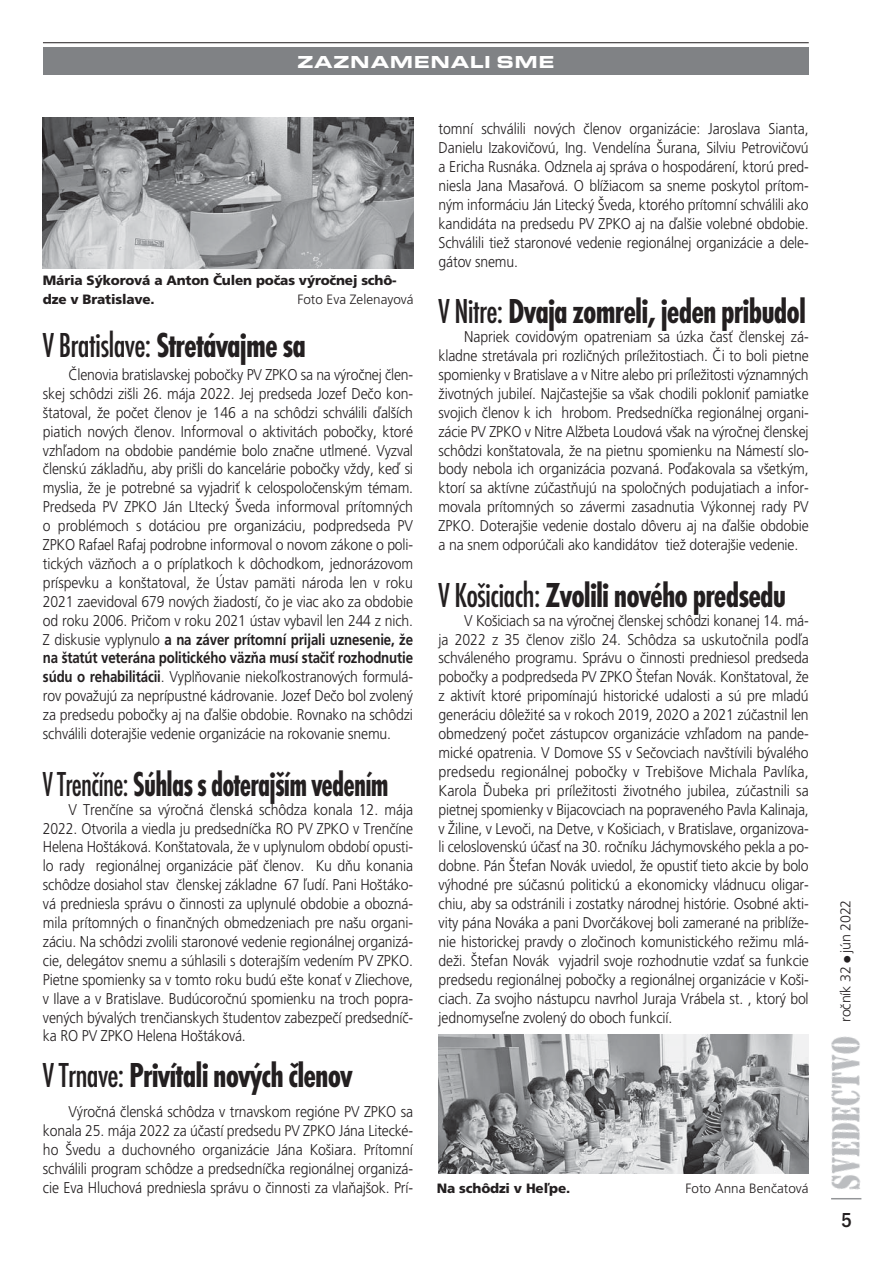
<style>
.page{position:relative;width:893px;height:1263px;background:#fff}
.page>*{position:absolute;margin:0;border:0;box-sizing:border-box;transform-origin:0 0}
.t1{font:700 condensed 36px "Futura TCE";letter-spacing:-.025em;color:#231f20;scale:.95 1}
.t2{font:700 condensed 36px "Futura TCE";letter-spacing:-.025em;color:#231f20;scale:.85 1}
.t3{font:500 condensed 21px "Franklin Got Itc TCE";color:#231f20}
.t4{font:18px "Eurostile TCE Blac Exte";letter-spacing:.03em;color:#fff}
.t5{font:300 15.6px/18.9px "Frutiger CE";letter-spacing:-.01em;color:#231f20;text-align:justify;scale:.9 1}
.t6{font:300 14.25px "Frutiger CE";letter-spacing:-.01em;color:#231f20}
.t7{font:900 13.5px/18.9px "Frutiger CE";letter-spacing:-.01em;color:#231f20}
.t8{font:300 13.5px "Frutiger CE";color:#231f20}
.s1{font-weight:500}
.s2{font-weight:700}
</style>
<div class="page">
<div style="left:43px;top:47px;width:765px;height:28px;background:#808285"></div>
<hr style="left:43px;top:42px;width:765px;height:1px;background:#231f20">
<img style="left:831px;top:1036px;width:30px;height:154px">
<hr style="left:831px;top:1198px;width:30px;height:1px;background:#939598">
<img style="left:43px;top:118px;width:370px;height:151px">
<img style="left:438px;top:1035px;width:370px;height:139px">
<p class="t4" style="left:297px;top:51px;width:259px">ZAZNAMENALI SME</p>
<p class="t7" style="left:43px;top:272px;width:355px">Mária S˘korová a Anton âulen poãas v˘roãnej schô&shy;dze v Bratislave.</p>
<p class="t8" style="left:297px;top:294px;width:118px">Foto Eva Zelenayová</p>
<h1 class="t1" style="left:43px;top:323px;width:278px"><span class="s1">V Bratislave:</span> Stretávajme sa</h1>
<p class="t5" style="left:43px;top:366px;width:413px;text-indent:26px">âlenovia bratislavskej poboãky PV ZPKO sa na v˘roãnej ãlen&shy;skej schôdzi zi‰li 26. mája 2022. Jej predseda Jozef Deão kon-‰tatoval, Ïe poãet ãlenov je 146 a na schôdzi schválili ìal‰ích piatich nov˘ch ãlenov. Informoval o aktivitách poboãky, ktoré vzhºadom na obdobie pandémie bolo znaãne utlmené. Vyzval ãlenskú základÀu, aby pri‰li do kancelárie poboãky vÏdy, keì si myslia, Ïe je potrebné sa vyjadriÈ k celospoloãensk˘m témam.<br>Predseda PV ZPKO Ján LIteck˘ ·veda informoval prítomn˘ch o problémoch s dotáciou pre organizáciu, podpredseda PV ZPKO Rafael Rafaj podrobne informoval o novom zákone o poli&shy;tick˘ch väzÀoch a o príplatkoch k dôchodkom, jednorázovom príspevku a kon‰tatoval, Ïe Ústav pamäti národa len v roku 2021 zaevidoval 679 nov˘ch Ïiadostí, ão je viac ako za obdobie od roku 2006. Priãom v roku 2021 ústav vybavil len 244 z nich.<br>Z diskusie vyplynulo <span class="s2">a na záver prítomní prijali uznesenie, Ïe na ‰tatút veterána politického väzÀa musí staãiÈ rozhodnutie súdu o rehabilitácii</span>. VyplÀovanie niekoºkostranov˘ch formulá&shy;rov povaÏujú za neprípustné kádrovanie. Jozef Deão bol zvolen˘ za predsedu poboãky aj na ìal‰ie obdobie. Rovnako na schôdzi schválili doteraj‰ie vedenie organizácie na rokovanie snemu.</p>
<h1 class="t2" style="left:43px;top:762px;width:408px"><span class="s1">V Trenčíne:</span> Súhlas s doterajším vedením</h1>
<p class="t5" style="left:43px;top:801px;width:413px;text-indent:26px">V Trenãíne sa v˘roãná ãlenská schôdza konala 12. mája 2022. Otvorila a viedla ju predsedníãka RO PV ZPKO v Trenãíne Helena Ho‰táková. Kon‰tatovala, Ïe v uplynulom období opusti&shy;lo rady regionálnej organizácie päÈ ãlenov. Ku dÀu konania schôdze dosiahol stav ãlenskej základne 67 ºudí. Pani Ho‰táko&shy;vá predniesla správu o ãinnosti za uplynulé obdobie a obozná&shy;mila prítomn˘ch o finanãn˘ch obmedzeniach pre na‰u organi&shy;záciu. Na schôdzi zvolili staronové vedenie regionálnej organizá&shy;cie, delegátov snemu a súhlasili s doteraj‰ím vedením PV ZPKO.<br>Pietne spomienky sa v tomto roku budú e‰te konaÈ v Zliechove, v Ilave a v Bratislave. Budúcoroãnú spomienku na troch popra&shy;ven˘ch b˘val˘ch trenãianskych ‰tudentov zabezpeãí predsedníã&shy;ka RO PV ZPKO Helena Ho‰táková.</p>
<h1 class="t1" style="left:43px;top:1054px;width:327px"><span class="s1">V Trnave:</span> Privítali nových členov</h1>
<p class="t5" style="left:43px;top:1103px;width:413px;text-indent:26px">V˘roãná ãlenská schôdza v trnavskom regióne PV ZPKO sa konala 25. mája 2022 za úãastí predsedu PV ZPKO Jána Litecké&shy;ho ·vedu a duchovného organizácie Jána Ko‰iara. Prítomní schválili program schôdze a predsedníãka regionálnej organizá&shy;cie Eva Hluchová predniesla správu o ãinnosti za vlaÀaj‰ok. Prí-</p>
<p class="t5" style="left:438px;top:121px;width:413px">tomní schválili nov˘ch ãlenov organizácie: Jaroslava Sianta, Danielu Izakoviãovú, Ing. Vendelína ·urana, Silviu Petroviãovú a Ericha Rusnáka. Odznela aj správa o hospodárení, ktorú pred&shy;niesla Jana Masafiová. O blíÏiacom sa sneme poskytol prítom&shy;n˘m informáciu Ján Liteck˘ ·veda, ktorého prítomní schválili ako kandidáta na predsedu PV ZPKO aj na ìal‰ie volebné obdobie.<br>Schválili tieÏ staronové vedenie regionálnej organizácie a dele&shy;gátov snemu.</p>
<h1 class="t1" style="left:438px;top:290px;width:388px"><span class="s1">V Nitre:</span> Dvaja zomreli, jeden pribudol</h1>
<p class="t5" style="left:438px;top:329px;width:413px;text-indent:26px">Napriek covidov˘m opatreniam sa úzka ãasÈ ãlenskej zá&shy;kladne stretávala pri rozliãn˘ch príleÏitostiach. âi to boli pietne spomienky v Bratislave a v Nitre alebo pri príleÏitosti v˘znamn˘ch Ïivotn˘ch jubileí. Najãastej‰ie sa v‰ak chodili pokloniÈ pamiatke svojich ãlenov k ich hrobom. Predsedníãka regionálnej organi&shy;zácie PV ZPKO v Nitre AlÏbeta Loudová v‰ak na v˘roãnej ãlenskej schôdzi kon‰tatovala, Ïe na pietnu spomienku na Námestí slo&shy;body nebola ich organizácia pozvaná. Poìakovala sa v‰etk˘m, ktorí sa aktívne zúãastÀujú na spoloãn˘ch podujatiach a infor&shy;movala prítomn˘ch so závermi zasadnutia V˘konnej rady PV ZPKO. Doteraj‰ie vedenie dostalo dôveru aj na ìal‰ie obdobie a na snem odporúãali ako kandidátov tieÏ doteraj‰ie vedenie.</p>
<h1 class="t1" style="left:438px;top:573px;width:367px"><span class="s1">V Košiciach:</span> Zvolili nového predsedu</h1>
<p class="t5" style="left:438px;top:612px;width:413px;text-indent:26px">V Ko‰iciach sa na v˘roãnej ãlenskej schôdzi konanej 14. má&shy;ja 2022 z 35 ãlenov zi‰lo 24. Schôdza sa uskutoãnila podºa schváleného programu. Správu o ãinnosti predniesol predseda poboãky a podpredseda PV ZPKO ·tefan Novák. Kon‰tatoval, Ïe z aktivít ktoré pripomínajú historické udalosti a sú pre mladú generáciu dôleÏité sa v rokoch 2019, 202O a 2021 zúãastnil len obmedzen˘ poãet zástupcov organizácie vzhºadom na pande&shy;mické opatrenia. V Domove SS v Seãovciach nav‰tívili b˘valého predsedu regionálnej poboãky v Trebi‰ove Michala Pavlíka, Karola ëubeka pri príleÏitosti Ïivotného jubilea, zúãastnili sa pietnej spomienky v Bijacovciach na popraveného Pavla Kalinaja, v Îiline, v Levoãi, na Detve, v Ko‰iciach, v Bratislave, organizova&shy;li celoslovenskú úãasÈ na 30. roãníku Jáchymovského pekla a po&shy;dobne. Pán ·tefan Novák uviedol, Ïe opustiÈ tieto akcie by bolo v˘hodné pre súãasnú politickú a ekonomicky vládnucu oligar&shy;chiu, aby sa odstránili i zostatky národnej histórie. Osobné akti&shy;vity pána Nováka a pani Dvorãákovej boli zamerané na priblíÏe&shy;nie historickej pravdy o zloãinoch komunistického reÏimu mlá&shy;deÏi. ·tefan Novák vyjadril svoje rozhodnutie vzdaÈ sa funkcie predsedu regionálnej poboãky a regionálnej organizácie v Ko‰i&shy;ciach. Za svojho nástupcu navrhol Juraja Vrábela st. , ktor˘ bol jednomyseºne zvolen˘ do oboch funkcií.</p>
<p class="t7" style="left:437px;top:1180px;width:135px">Na schôdzi v Heºpe.</p>
<p class="t8" style="left:685px;top:1182px;width:125px">Foto Anna Benãatová</p>
<p class="t6" style="left:839px;top:1022px;width:124px;rotate:-90deg">roãník 32 ● jún 2022</p>
<h2 class="t3" style="left:841px;top:1208px;width:12px">5</h2>
</div>
